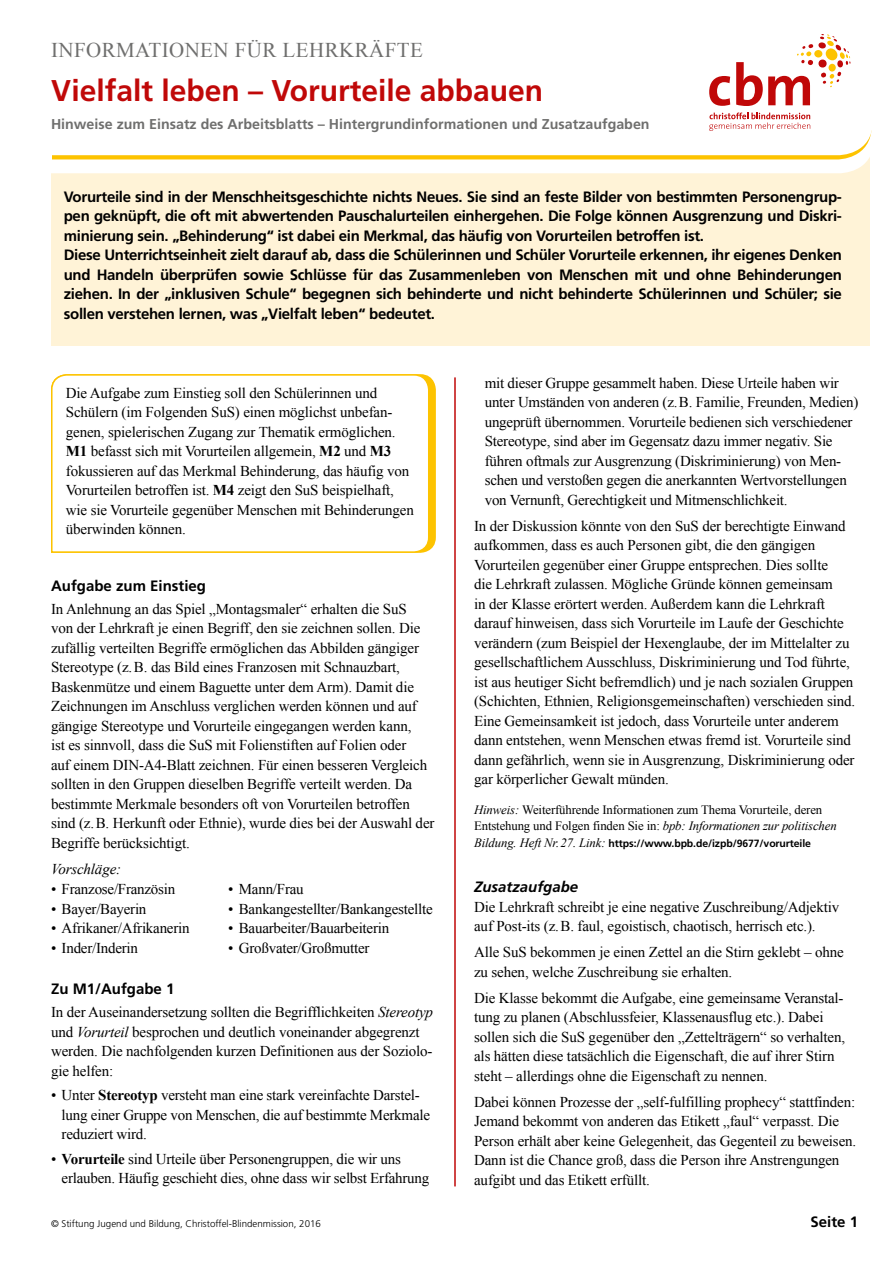
<style>
.page{position:relative;width:893px;height:1263px;background:#fff}
.page>*{position:absolute;margin:0;border:0;box-sizing:border-box;transform-origin:0 0}
.t1{font:700 30px "Frutiger";color:#c00808}
.t2{font:21px "Times New Roman";letter-spacing:.02em;color:#6f6f6e}
.t3{font:15px/19.5px "Times New Roman";letter-spacing:-.01em;color:#000}
.t4{font:700 15px/19.5px "Frutiger LT Std";letter-spacing:-.02em;color:#000}
.t5{font:700 15px "Frutiger LT Std";color:#000}
.t6{font:italic 700 15px "Frutiger LT Std";color:#000}
.t7{font:italic 15px "Times New Roman";letter-spacing:-.01em;color:#000}
.t8{font:700 15px "Frutiger";color:#000}
.t9{font:700 14.25px "Frutiger LT Std";color:#6f6f6e}
.t10{font:12.75px/16.5px "Times New Roman";letter-spacing:-.01em;color:#000}
.t11{font:700 10.5px "Frutiger LT Std";letter-spacing:-.01em;color:#000}
.t12{font:300 9.75px "Frutiger";color:#000}
.s1{font-weight:700}
.s2{font-style:italic}
.s3{font-family:"Times New Roman";font-weight:400;font-style:italic;font-size:12.75px}
</style>
<div class="page">
<div style="left:51px;top:132px;width:819px;height:213px;background:#fff3d7"></div>
<svg style="left:51px;top:159px;width:817px;height:14px;background:#fefcf6"></svg>
<svg style="left:51px;top:155px;width:819px;height:4px;background:#fdc713"></svg>
<svg style="left:51px;top:57px;width:821px;height:98px"></svg>
<hr style="left:454px;top:377px;width:2px;height:809px;background:#c00808">
<svg style="left:51px;top:374px;width:379px;height:179px"></svg>
<svg style="left:709px;top:76px;width:21px;height:30px"></svg>
<svg style="left:709px;top:113px;width:101px;height:18px"></svg>
<svg style="left:736px;top:34px;width:114px;height:72px"></svg>
<p class="t2" style="left:51px;top:36px;width:373px">INFORMATIONEN FÜR LEHRKRÄFTE</p>
<h1 class="t1" style="left:51px;top:73px;width:494px">Vielfalt leben – Vorurteile abbauen</h1>
<p class="t9" style="left:51px;top:116px;width:600px">Hinweise zum Einsatz des Arbeitsblatts – Hintergrundinformationen und Zusatzaufgaben</p>
<p class="t4" style="left:64px;top:187px;width:780px">Vorurteile sind in der Menschheitsgeschichte nichts Neues. Sie sind an feste Bilder von bestimmten Personengrup&shy;pen geknüpft, die oft mit abwertenden Pauschalurteilen einhergehen. Die Folge können Ausgrenzung und Diskri-</p>
<p class="t4" style="left:64px;top:226px;width:642px">minierung sein. „Behinderung“ ist dabei ein Merkmal, das häufig von Vorurteilen betroffen ist.</p>
<p class="t4" style="left:64px;top:245px;width:780px;text-align:justify">Diese Unterrichtseinheit zielt darauf ab, dass die Schülerinnen und Schüler Vorurteile erkennen, ihr eigenes Denken und Handeln überprüfen sowie Schlüsse für das Zusammenleben von Menschen mit und ohne Behinderungen ziehen. In der „inklusiven Schule“ begegnen sich behinderte und nicht behinderte Schülerinnen und Schüler; sie sollen verstehen lernen, was „Vielfalt leben“ bedeutet.</p>
<p class="t3" style="left:66px;top:383px;width:313px">Die Aufgabe zum Einstieg soll den Schülerinnen und</p>
<p class="t3" style="left:66px;top:422px;width:349px">genen, spielerischen Zugang zur Thematik ermöglichen.<br><span class="s1">M1</span> befasst sich mit Vorurteilen allgemein, <span class="s1">M2</span> und <span class="s1">M3 </span>fokussieren auf das Merkmal Behinderung, das häufig von Vorurteilen betroffen ist. <span class="s1">M4</span> zeigt den SuS beispielhaft, wie sie Vorurteile gegenüber Menschen mit Behinderungen überwinden können.</p>
<p class="t3" style="left:66px;top:402px;width:328px">Schülern (im Folgenden SuS) einen möglichst unbefan-</p>
<h2 class="t5" style="left:51px;top:577px;width:157px">Aufgabe zum Einstieg</h2>
<p class="t3" style="left:51px;top:599px;width:385px">In Anlehnung an das Spiel „Montagsmaler“ erhalten die SuS<br>von der Lehrkraft je einen Begriff, den sie zeichnen sollen. Die zufällig verteilten Begriffe ermöglichen das Abbilden gängiger Stereotype (z. B. das Bild eines Franzosen mit Schnauzbart, Baskenmütze und einem Baguette unter dem Arm). Damit die Zeichnungen im Anschluss verglichen werden können und auf gängige Stereotype und Vorurteile eingegangen werden kann,<br>ist es sinnvoll, dass die SuS mit Folienstiften auf Folien oder<br>auf einem DIN-A4-Blatt zeichnen. Für einen besseren Vergleich sollten in den Gruppen dieselben Begriffe verteilt werden. Da bestimmte Merkmale besonders oft von Vorurteilen betroffen sind (z. B. Herkunft oder Ethnie), wurde dies bei der Auswahl der Begriffe berücksichtigt.</p>
<h3 class="t7" style="left:51px;top:858px;width:72px">Vorschläge:</h3>
<p class="t3" style="left:51px;top:879px;width:126px">• Franzose/Französin</p>
<p class="t3" style="left:51px;top:899px;width:97px">• Bayer/Bayerin</p>
<p class="t3" style="left:51px;top:918px;width:140px">• Afrikaner/Afrikanerin</p>
<p class="t3" style="left:51px;top:938px;width:89px">• Inder/Inderin</p>
<p class="t3" style="left:228px;top:879px;width:77px">• Mann/Frau</p>
<p class="t3" style="left:228px;top:899px;width:206px">• Bankangestellter/Bankangestellte</p>
<p class="t3" style="left:228px;top:918px;width:163px">• Bauarbeiter/Bauarbeiterin</p>
<p class="t3" style="left:228px;top:938px;width:143px">• Großvater/Großmutter</p>
<h2 class="t5" style="left:51px;top:980px;width:125px">Zu M1/Aufgabe 1</h2>
<p class="t3" style="left:51px;top:1002px;width:384px">In der Auseinandersetzung sollten die Begrifflichkeiten <span class="s2">Stereotyp </span>und <span class="s2">Vorurteil</span> besprochen und deutlich voneinander abgegrenzt</p>
<p class="t3" style="left:51px;top:1061px;width:64px">gie helfen:</p>
<p class="t3" style="left:62px;top:1105px;width:370px">lung einer Gruppe von Menschen, die auf bestimmte Merkmale reduziert wird.</p>
<p class="t3" style="left:62px;top:1149px;width:369px;text-indent:-11px">• <span class="s1">Vorurteile</span> sind Urteile über Personengruppen, die wir uns erlauben. Häufig geschieht dies, ohne dass wir selbst Erfahrung</p>
<p class="t3" style="left:51px;top:1041px;width:383px">werden. Die nachfolgenden kurzen Definitionen aus der Soziolo-</p>
<p class="t3" style="left:51px;top:1085px;width:370px">• Unter <span class="s1">Stereotyp</span> versteht man eine stark vereinfachte Darstel-</p>
<p class="t3" style="left:485px;top:373px;width:375px">mit dieser Gruppe gesammelt haben. Diese Urteile haben wir unter Umständen von anderen (z. B. Familie, Freunden, Medien) ungeprüft übernommen. Vorurteile bedienen sich verschiedener Stereotype, sind aber im Gegensatz dazu immer negativ. Sie</p>
<p class="t3" style="left:485px;top:470px;width:364px">schen und verstoßen gegen die anerkannten Wertvorstellungen von Vernunft, Gerechtigkeit und Mitmenschlichkeit.</p>
<p class="t3" style="left:474px;top:516px;width:383px">In der Diskussion könnte von den SuS der berechtigte Einwand aufkommen, dass es auch Personen gibt, die den gängigen Vorurteilen gegenüber einer Gruppe entsprechen. Dies sollte<br>die Lehrkraft zulassen. Mögliche Gründe können gemeinsam<br>in der Klasse erörtert werden. Außerdem kann die Lehrkraft darauf hinweisen, dass sich Vorurteile im Laufe der Geschichte verändern (zum Beispiel der Hexenglaube, der im Mittelalter zu gesellschaftlichem Ausschluss, Diskriminierung und Tod führte, ist aus heutiger Sicht befremdlich) und je nach sozialen Gruppen (Schichten, Ethnien, Religionsgemeinschaften) verschieden sind.<br>Eine Gemeinsamkeit ist jedoch, dass Vorurteile unter anderem dann entstehen, wenn Menschen etwas fremd ist. Vorurteile sind dann gefährlich, wenn sie in Ausgrenzung, Diskriminierung oder gar körperlicher Gewalt münden.</p>
<p class="t10" style="left:474px;top:801px;width:364px"><span class="s2">Hinweis:</span> Weiterführende Informationen zum Thema Vorurteile, deren<br>Entstehung und Folgen finden Sie in: <span class="s2">bpb: Informationen zur politischen</span></p>
<p class="t11" style="left:474px;top:837px;width:338px"><span class="s3">Bildung. Heft Nr. 27. Link:</span> https://www.bpb.de/izpb/9677/vorurteile</p>
<h3 class="t6" style="left:474px;top:877px;width:106px">Zusatzaufgabe</h3>
<p class="t3" style="left:474px;top:897px;width:367px">Die Lehrkraft schreibt je eine negative Zuschreibung/Adjektiv auf Post-its (z. B. faul, egoistisch, chaotisch, herrisch etc.).</p>
<p class="t3" style="left:474px;top:942px;width:371px">Alle SuS bekommen je einen Zettel an die Stirn geklebt – ohne zu sehen, welche Zuschreibung sie erhalten.</p>
<p class="t3" style="left:474px;top:1007px;width:373px">tung zu planen (Abschlussfeier, Klassenausflug etc.). Dabei sollen sich die SuS gegenüber den „Zettelträgern“ so verhalten, als hätten diese tatsächlich die Eigenschaft, die auf ihrer Stirn steht – allerdings ohne die Eigenschaft zu nennen.</p>
<p class="t3" style="left:474px;top:1092px;width:384px">Dabei können Prozesse der „self-fulfilling prophecy“ stattfinden:<br>Jemand bekommt von anderen das Etikett „faul“ verpasst. Die Person erhält aber keine Gelegenheit, das Gegenteil zu beweisen.<br>Dann ist die Chance groß, dass die Person ihre Anstrengungen aufgibt und das Etikett erfüllt.</p>
<p class="t3" style="left:485px;top:451px;width:358px">führen oftmals zur Ausgrenzung (Diskriminierung) von Men-</p>
<p class="t3" style="left:474px;top:988px;width:371px">Die Klasse bekommt die Aufgabe, eine gemeinsame Veranstal-</p>
<p class="t12" style="left:51px;top:1218px;width:271px">© Stiftung Jugend und Bildung, Christoffel-Blindenmission, 2016</p>
<p class="t8" style="left:811px;top:1213px;width:49px">Seite 1</p>
</div>
